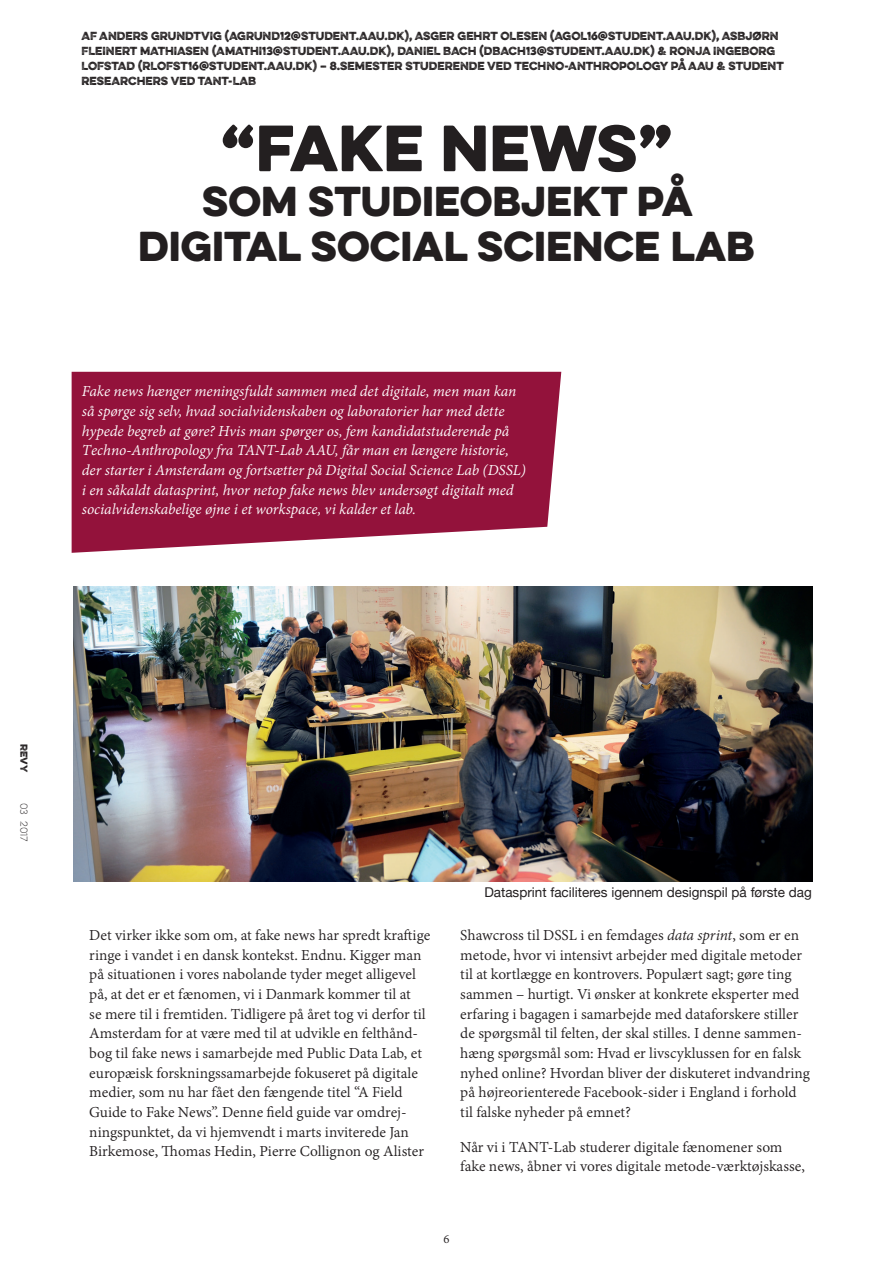
<style>
.page{position:relative;width:893px;height:1263px;background:#fff}
.page>*{position:absolute;margin:0;border:0;box-sizing:border-box;transform-origin:0 0}
.t1{font:58.5px "Eveleth Clean";color:#231f20}
.t2{font:37.5px/45px "Eveleth Clean";color:#231f20;text-align:center}
.t3{font:16.5px/19.6px "Adobe Devanagari";color:#231f20}
.t4{font:italic 16.5px/19.6px "Adobe Devanagari";letter-spacing:-.005em;color:#fff}
.t5{font:13.5px "Helvetica Neue";color:#231f20}
.t6{font:13.5px "Adobe Devanagari";color:#231f20}
.t7{font:10.5px/15px "Eveleth";color:#231f20}
.t8{font:100 9px "Eveleth";color:#231f20}
.t9{font:9px "Eveleth";color:#231f20}
.s1{font-style:italic}
</style>
<div class="page">
<svg style="left:72px;top:372px;width:489px;height:181px;background:#9c264b"></svg>
<img style="left:74px;top:587px;width:738px;height:294px">
<p class="t7" style="left:81px;top:28px;width:704px">AF ANDERS GRUNDTVIG (AGRUND12@STUDENT.AAU.DK), ASGER GEHRT OLESEN (AGOL16@STUDENT.AAU.DK), ASBJØRN FLEINERT MATHIASEN (AMATHI13@STUDENT.AAU.DK), DANIEL BACH (DBACH13@STUDENT.AAU.DK) &amp; RONJA INGEBORG LOFSTAD (RLOFST16@STUDENT.AAU.DK) – 8.SEMESTER STUDERENDE VED TECHNO-ANTHROPOLOGY PÅ AAU &amp; STUDENT RESEARCHERS VED TANT-LAB</p>
<h1 class="t1" style="left:221px;top:103px;width:452px">“FAKE NEWS”</h1>
<h2 class="t2" style="left:138px;top:178px;width:618px">SOM STUDIEOBJEKT PÅ<br>DIGITAL SOCIAL SCIENCE LAB</h2>
<p class="t4" style="left:82px;top:383px;width:446px">Fake news hænger meningsfuldt sammen med det digitale, men man kan så spørge sig selv, hvad socialvidenskaben og laboratorier har med dette hypede begreb at gøre? Hvis man spørger os, fem kandidatstuderende på Techno-Anthropology fra TANT-Lab AAU, får man en længere historie, der starter i Amsterdam og fortsætter på Digital Social Science Lab (DSSL) i en såkaldt datasprint, hvor netop fake news blev undersøgt digitalt med socialvidenskabelige øjne i et workspace, vi kalder et lab.</p>
<p class="t9" style="left:31px;top:744px;width:29px;rotate:90deg">revy</p>
<p class="t8" style="left:30px;top:802px;width:41px;rotate:90deg">03 2017</p>
<p class="t3" style="left:89px;top:926px;width:343px">Det virker ikke som om, at fake news har spredt kraftige ringe i vandet i en dansk kontekst. Endnu. Kigger man på situationen i vores nabolande tyder meget alligevel på, at det er et fænomen, vi i Danmark kommer til at<br>se mere til i fremtiden. Tidligere på året tog vi derfor til Amsterdam for at være med til at udvikle en felthånd&shy;bog til fake news i samarbejde med Public Data Lab, et europæisk forskningssamarbejde fokuseret på digitale medier, som nu har fået den fængende titel “A Field Guide to Fake News”. Denne field guide var omdrej&shy;ningspunktet, da vi hjemvendt i marts inviterede Jan Birkemose, Thomas Hedin, Pierre Collignon og Alister</p>
<p class="t5" style="left:484px;top:883px;width:329px">Datasprint faciliteres igennem designspil på første dag</p>
<p class="t3" style="left:460px;top:926px;width:351px">Shawcross til DSSL i en femdages <span class="s1">data sprint</span>, som er en metode, hvor vi intensivt arbejder med digitale metoder til at kortlægge en kontrovers. Populært sagt; gøre ting sammen – hurtigt. Vi ønsker at konkrete eksperter med erfaring i bagagen i samarbejde med dataforskere stiller de spørgsmål til felten, der skal stilles. I denne sammen&shy;hæng spørgsmål som: Hvad er livscyklussen for en falsk nyhed online? Hvordan bliver der diskuteret indvandring på højreorienterede Facebook-sider i England i forhold til falske nyheder på emnet?</p>
<p class="t3" style="left:460px;top:1138px;width:346px">Når vi i TANT-Lab studerer digitale fænomener som fake news, åbner vi vores digitale metode-værktøjskasse,</p>
<p class="t6" style="left:443px;top:1231px;width:8px">6</p>
</div>
